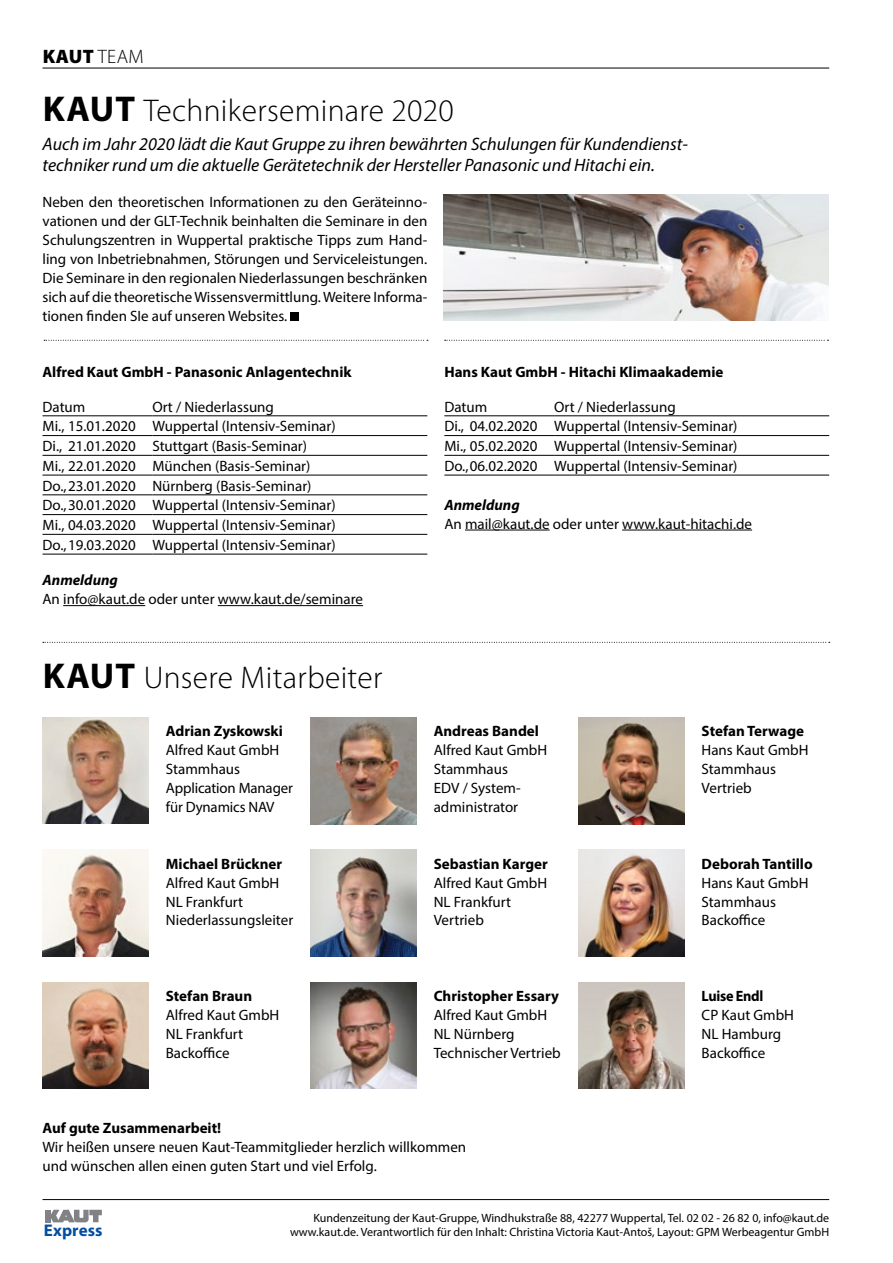
<style>
.page{position:relative;width:893px;height:1263px;background:#fff}
.page>*{position:absolute;margin:0;border:0;box-sizing:border-box;transform-origin:0 0}
.t1{font:300 31.5px "Myriad Pro";letter-spacing:.01em;color:#000}
.t2{font:900 19.5px "Myriad Pro";color:#000}
.t3{font:italic 18px/21px "Myriad Pro";color:#000}
.t4{font:700 16.95px "Myriad Pro";letter-spacing:.005em;color:#034ea2}
.t5{font:15px/18.9px "Myriad Pro";color:#000}
.t6{font:700 15px "Myriad Pro";color:#000}
.t7{font:italic 700 15px "Myriad Pro";color:#000}
.t8{font:700 15px "Myriad Pro";color:#000;scale:.95 1}
.t9{font:12px/14.4px "Myriad Pro";color:#000;text-align:right}
.s1{font-weight:300}
.s2{font-weight:700;font-size:36px}
</style>
<div class="page">
<hr style="left:43px;top:68px;width:786px;height:1px;background:#000">
<svg style="left:43px;top:642px;width:787px;height:1px"></svg>
<img style="left:43px;top:717px;width:106px;height:107px">
<img style="left:43px;top:982px;width:106px;height:106px">
<img style="left:578px;top:982px;width:107px;height:106px">
<img style="left:578px;top:718px;width:107px;height:106px">
<img style="left:310px;top:982px;width:107px;height:106px">
<img style="left:310px;top:718px;width:107px;height:106px">
<img style="left:310px;top:850px;width:107px;height:106px">
<img style="left:578px;top:850px;width:107px;height:106px">
<img style="left:43px;top:850px;width:106px;height:106px">
<hr style="left:43px;top:1199px;width:786px;height:1px;background:#000">
<div style="left:45px;top:1210px;width:6px;height:12px;background:#808285"></div>
<svg style="left:51px;top:1210px;width:51px;height:12px"></svg>
<div style="left:290px;top:312px;width:8px;height:9px;background:#000"></div>
<hr style="left:63px;top:605px;width:82px;height:1px;background:#000">
<hr style="left:218px;top:605px;width:145px;height:1px;background:#000">
<hr style="left:43px;top:416px;width:109px;height:1px;background:#000">
<hr style="left:152px;top:416px;width:275px;height:1px;background:#000">
<hr style="left:43px;top:435px;width:109px;height:1px;background:#000">
<hr style="left:152px;top:435px;width:275px;height:1px;background:#000">
<hr style="left:43px;top:455px;width:109px;height:1px;background:#000">
<hr style="left:152px;top:455px;width:275px;height:1px;background:#000">
<hr style="left:43px;top:475px;width:109px;height:1px;background:#000">
<hr style="left:152px;top:475px;width:275px;height:1px;background:#000">
<hr style="left:43px;top:495px;width:109px;height:1px;background:#000">
<hr style="left:152px;top:495px;width:275px;height:1px;background:#000">
<hr style="left:43px;top:514px;width:109px;height:1px;background:#000">
<hr style="left:152px;top:514px;width:275px;height:1px;background:#000">
<hr style="left:43px;top:534px;width:109px;height:1px;background:#000">
<hr style="left:152px;top:534px;width:275px;height:1px;background:#000">
<hr style="left:43px;top:554px;width:109px;height:1px;background:#000">
<hr style="left:152px;top:554px;width:275px;height:1px;background:#000">
<hr style="left:465px;top:530px;width:85px;height:1px;background:#000">
<hr style="left:622px;top:530px;width:130px;height:1px;background:#000">
<hr style="left:444px;top:416px;width:110px;height:1px;background:#000">
<hr style="left:554px;top:416px;width:275px;height:1px;background:#000">
<hr style="left:444px;top:435px;width:110px;height:1px;background:#000">
<hr style="left:554px;top:435px;width:275px;height:1px;background:#000">
<hr style="left:444px;top:455px;width:110px;height:1px;background:#000">
<hr style="left:554px;top:455px;width:275px;height:1px;background:#000">
<hr style="left:444px;top:475px;width:110px;height:1px;background:#000">
<hr style="left:554px;top:475px;width:275px;height:1px;background:#000">
<img style="left:444px;top:194px;width:384px;height:127px">
<svg style="left:44px;top:340px;width:384px;height:1px"></svg>
<svg style="left:445px;top:340px;width:383px;height:1px"></svg>
<h2 class="t2" style="left:43px;top:43px;width:102px">Kaut <span class="s1">TEAM</span></h2>
<h1 class="t1" style="left:43px;top:93px;width:413px"><span class="s2">Kaut</span> Technikerseminare 2020</h1>
<p class="t3" style="left:43px;top:134px;width:647px">Auch im Jahr 2020 lädt die Kaut Gruppe zu ihren bewährten Schulungen für Kundendienst&shy;techniker rund um die aktuelle Gerätetechnik der Hersteller Panasonic und Hitachi ein.</p>
<p class="t5" style="left:43px;top:192px;width:386px;text-align:justify">Neben den theoretischen Informationen zu den Geräteinno&shy;vationen und der GLT-Technik beinhalten die Seminare in den Schulungszentren in Wuppertal praktische Tipps zum Hand&shy;ling von Inbetriebnahmen, Störungen und Serviceleistungen.<br>Die Seminare in den regionalen Niederlassungen beschränken sich auf die theoretische Wissensvermittlung. Weitere Informa&shy;tionen finden SIe auf unseren Websites.</p>
<p class="t6" style="left:43px;top:362px;width:311px">Alfred Kaut GmbH - Panasonic Anlagentechnik</p>
<p class="t5" style="left:43px;top:397px;width:44px">Datum</p>
<p class="t5" style="left:43px;top:396px;width:295px;line-height:19.8px;text-indent:110px">Ort / Niederlassung<br>Mi., 15.01.2020 Wuppertal (Intensiv-Seminar)<br>Di., 21.01.2020 Stuttgart (Basis-Seminar)<br>Mi., 22.01.2020 München (Basis-Seminar)<br>Do.,23.01.2020 Nürnberg (Basis-Seminar)<br>Do.,30.01.2020 Wuppertal (Intensiv-Seminar)<br>Mi., 04.03.2020 Wuppertal (Intensiv-Seminar)<br>Do.,19.03.2020 Wuppertal (Intensiv-Seminar)</p>
<p class="t7" style="left:43px;top:570px;width:77px">Anmeldung</p>
<p class="t5" style="left:43px;top:589px;width:322px">An info@kaut.de oder unter www.kaut.de/seminare</p>
<h1 class="t1" style="left:43px;top:660px;width:341px"><span class="s2">Kaut</span> U nsere Mitarbeiter</h1>
<p class="t6" style="left:166px;top:722px;width:119px">Adrian Zyskowski</p>
<p class="t5" style="left:166px;top:741px;width:129px">Alfred Kaut GmbH<br>Stammhaus<br>Application Manager für Dynamics NAV</p>
<p class="t6" style="left:166px;top:854px;width:118px">Michael Brückner</p>
<p class="t5" style="left:166px;top:873px;width:129px">Alfred Kaut GmbH<br>NL Frankfurt<br>Niederlassungsleiter</p>
<p class="t6" style="left:166px;top:986px;width:88px">Stefan Braun</p>
<p class="t5" style="left:166px;top:1005px;width:115px">Alfred Kaut GmbH<br>NL Frankfurt<br>Backoffice</p>
<p class="t6" style="left:444px;top:362px;width:281px">Hans Kaut GmbH - Hitachi Klimaakademie</p>
<p class="t5" style="left:444px;top:397px;width:44px">Datum</p>
<p class="t5" style="left:444px;top:396px;width:295px;line-height:19.8px;text-indent:110px">Ort / Niederlassung<br>Di., 04.02.2020 Wuppertal (Intensiv-Seminar)<br>Mi., 05.02.2020 Wuppertal (Intensiv-Seminar)<br>Do.,06.02.2020 Wuppertal (Intensiv-Seminar)</p>
<p class="t7" style="left:444px;top:495px;width:77px">Anmeldung</p>
<p class="t5" style="left:444px;top:514px;width:309px">An mail@kaut.de oder unter www.kaut-hitachi.de</p>
<p class="t6" style="left:434px;top:722px;width:107px">Andreas Bandel</p>
<p class="t5" style="left:434px;top:741px;width:115px">Alfred Kaut GmbH<br>Stammhaus<br>EDV / System&shy;administrator</p>
<p class="t6" style="left:434px;top:854px;width:115px">Sebastian Karger</p>
<p class="t5" style="left:434px;top:873px;width:115px">Alfred Kaut GmbH<br>NL Frankfurt<br>Vertrieb</p>
<p class="t6" style="left:434px;top:986px;width:127px">Christopher Essary</p>
<p class="t5" style="left:434px;top:1005px;width:128px">Alfred Kaut GmbH<br>NL Nürnberg<br>Technischer Vertrieb</p>
<p class="t6" style="left:702px;top:722px;width:104px">Stefan Terwage</p>
<p class="t5" style="left:702px;top:741px;width:108px">Hans Kaut GmbH<br>Stammhaus<br>Vertrieb</p>
<p class="t6" style="left:702px;top:854px;width:113px">Deborah Tantillo</p>
<p class="t5" style="left:702px;top:873px;width:108px">Hans Kaut GmbH<br>Stammhaus<br>Backoffice</p>
<p class="t8" style="left:702px;top:986px;width:66px">Luise Endl</p>
<p class="t5" style="left:702px;top:1005px;width:94px">CP Kaut GmbH<br>NL Hamburg<br>Backoffice</p>
<p class="t6" style="left:43px;top:1118px;width:180px">Auf gute Zusammenarbeit!</p>
<p class="t5" style="left:43px;top:1137px;width:425px">Wir heißen unsere neuen Kaut-Teammitglieder herzlich willkommen und wünschen allen einen guten Start und viel Erfolg.</p>
<p class="t4" style="left:44px;top:1220px;width:60px">Express</p>
<p class="t9" style="left:290px;top:1210px;width:541px">Kundenzeitung der Kaut-Gruppe, Windhukstraße 88, 42277 Wuppertal, Tel. 02 02 - 26 82 0, info@kaut.de www.kaut.de. Verantwortlich für den Inhalt: Christina Victoria Kaut-Antoš, Layout: GPM Werbeagentur GmbH</p>
</div>
